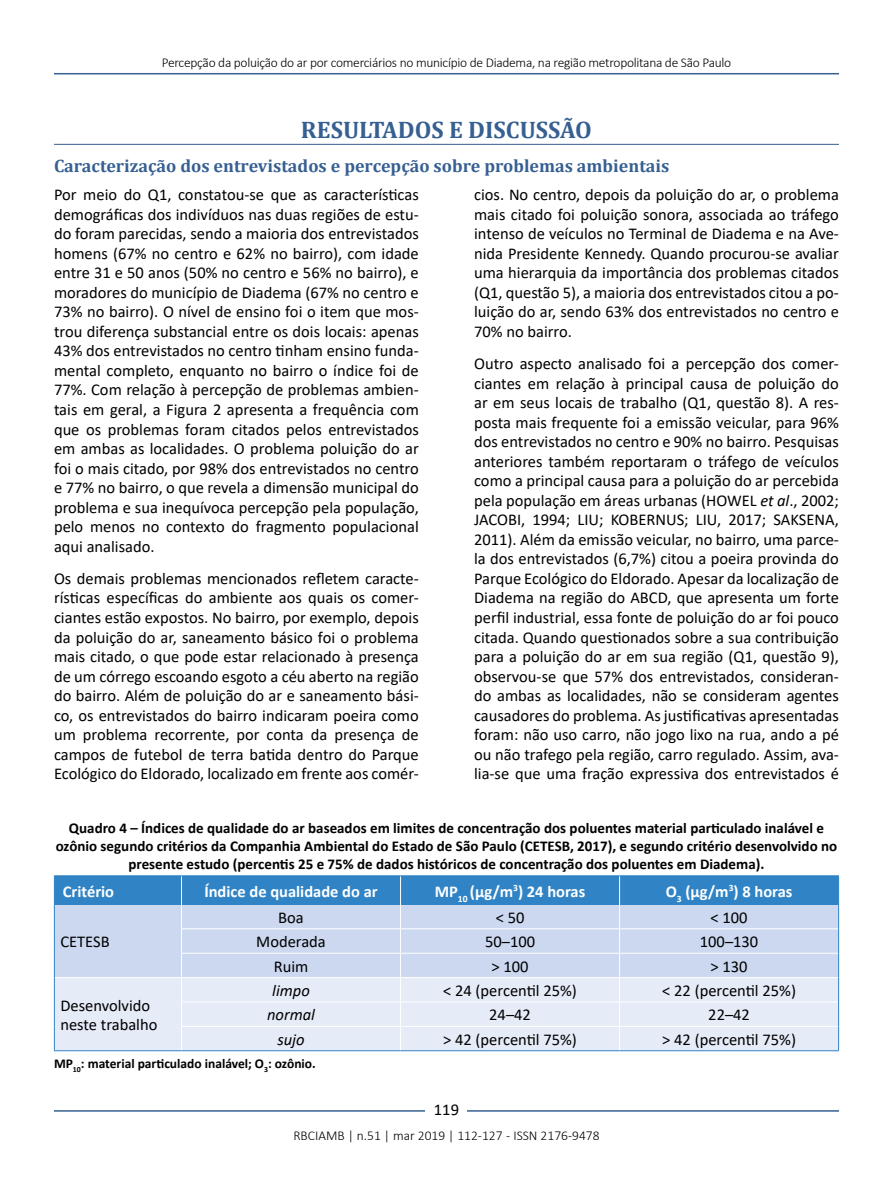
<style>
.page{position:relative;width:893px;height:1191px;background:#fff}
.page>*{position:absolute;margin:0;border:0;box-sizing:border-box;transform-origin:0 0}
.t1{font:700 24px "Cambria";color:#365f92}
.t2{font:700 18px "Cambria";color:#365f92}
.t3{font:16.5px/19.5px "Calibri";color:#000;text-align:justify}
.t4{font:700 16.5px "Calibri";color:#fff}
.t5{font:italic 16.5px "Calibri";color:#000}
.t6{font:700 15px/18px "Calibri";color:#000;text-align:center}
.t7{font:300 13.5px "Calibri";letter-spacing:-.02em;color:#000}
.t8{font:700 13.5px "Calibri";color:#000}
.t9{font:300 13.5px "Calibri";color:#000}
.s1{font-style:italic}
</style>
<div class="page">
<hr style="left:54px;top:73px;width:785px;height:1px;background:#365f92">
<hr style="left:54px;top:1110px;width:785px;height:1px;background:#365f92">
<div style="left:426px;top:1096px;width:41px;height:26px;background:#fff"></div>
<hr style="left:54px;top:144px;width:785px;height:1px;background:#365f92">
<svg style="left:54px;top:875px;width:785px;height:175px;background:#bcd2ec"></svg>
<hr style="left:54px;top:1050px;width:128px;height:1px;background:#3084c6">
<hr style="left:182px;top:1050px;width:219px;height:1px;background:#3084c6">
<hr style="left:401px;top:1050px;width:219px;height:1px;background:#3084c6">
<hr style="left:620px;top:1050px;width:219px;height:1px;background:#3084c6">
<p class="t7" style="left:162px;top:54px;width:571px">Percepção da poluição do ar por comerciários no município de Diadema, na região metropolitana de São Paulo</p>
<h1 class="t1" style="left:301px;top:113px;width:293px">RESULTADOS E DISCUSSÃO</h1>
<p class="t2" style="left:54px;top:153px;width:617px">Caracterização dos entrevistados e percepção sobre problemas ambientais</p>
<p class="t3" style="left:54px;top:184px;width:366px">Por meio do Q1, constatou-se que as características demográficas dos indivíduos nas duas regiões de estu&shy;do foram parecidas, sendo a maioria dos entrevistados homens (67% no centro e 62% no bairro), com idade entre 31 e 50 anos (50% no centro e 56% no bairro), e moradores do município de Diadema (67% no centro e 73% no bairro). O nível de ensino foi o item que mos&shy;trou diferença substancial entre os dois locais: apenas 43% dos entrevistados no centro tinham ensino funda&shy;mental completo, enquanto no bairro o índice foi de 77%. Com relação à percepção de problemas ambien&shy;tais em geral, a Figura 2 apresenta a frequência com que os problemas foram citados pelos entrevistados em ambas as localidades. O problema poluição do ar foi o mais citado, por 98% dos entrevistados no centro e 77% no bairro, o que revela a dimensão municipal do problema e sua inequívoca percepção pela população, pelo menos no contexto do fragmento populacional aqui analisado.</p>
<p class="t3" style="left:54px;top:568px;width:366px">Os demais problemas mencionados refletem caracte&shy;rísticas específicas do ambiente aos quais os comer&shy;ciantes estão expostos. No bairro, por exemplo, depois da poluição do ar, saneamento básico foi o problema mais citado, o que pode estar relacionado à presença de um córrego escoando esgoto a céu aberto na região do bairro. Além de poluição do ar e saneamento bási&shy;co, os entrevistados do bairro indicaram poeira como um problema recorrente, por conta da presença de campos de futebol de terra batida dentro do Parque Ecológico do Eldorado, localizado em frente aos comér-</p>
<p class="t3" style="left:474px;top:184px;width:366px">cios. No centro, depois da poluição do ar, o problema mais citado foi poluição sonora, associada ao tráfego intenso de veículos no Terminal de Diadema e na Ave&shy;nida Presidente Kennedy. Quando procurou-se avaliar uma hierarquia da importância dos problemas citados (Q1, questão 5), a maioria dos entrevistados citou a po&shy;luição do ar, sendo 63% dos entrevistados no centro e 70% no bairro.</p>
<p class="t3" style="left:474px;top:353px;width:366px">Outro aspecto analisado foi a percepção dos comer&shy;ciantes em relação à principal causa de poluição do ar em seus locais de trabalho (Q1, questão 8). A res&shy;posta mais frequente foi a emissão veicular, para 96% dos entrevistados no centro e 90% no bairro. Pesquisas anteriores também reportaram o tráfego de veículos como a principal causa para a poluição do ar percebida pela população em áreas urbanas (HOWEL <span class="s1">et al</span>., 2002; JACOBI, 1994; LIU; KOBERNUS; LIU, 2017; SAKSENA, 2011). Além da emissão veicular, no bairro, uma parce&shy;la dos entrevistados (6,7%) citou a poeira provinda do Parque Ecológico do Eldorado. Apesar da localização de Diadema na região do ABCD, que apresenta um forte perfil industrial, essa fonte de poluição do ar foi pouco citada. Quando questionados sobre a sua contribuição para a poluição do ar em sua região (Q1, questão 9), observou-se que 57% dos entrevistados, consideran&shy;do ambas as localidades, não se consideram agentes causadores do problema. As justificativas apresentadas foram: não uso carro, não jogo lixo na rua, ando a pé ou não trafego pela região, carro regulado. Assim, ava&shy;lia-se que uma fração expressiva dos entrevistados é</p>
<p class="t6" style="left:56px;top:819px;width:783px">Quadro 4 – Índices de qualidade do ar baseados em limites de concentração dos poluentes material particulado inalável e ozônio segundo critérios da Companhia Ambiental do Estado de São Paulo (CETESB, 2017), e segundo critério desenvolvido no presente estudo (percentis 25 e 75% de dados históricos de concentração dos poluentes em Diadema).</p>
<p class="t4" style="left:63px;top:879px;width:53px">Critério</p>
<p class="t4" style="left:204px;top:879px;width:175px">Índice de qualidade do ar</p>
<p class="t4" style="left:435px;top:879px;width:152px">MP<sub>10</sub> (μg/m<sup>3</sup>) 24 horas</p>
<p class="t4" style="left:666px;top:879px;width:128px">O<sub>3</sub> (μg/m<sup>3</sup>) 8 horas</p>
<p class="t3" style="left:60px;top:931px;width:51px">CETESB</p>
<p class="t3" style="left:278px;top:907px;width:27px">Boa</p>
<p class="t3" style="left:496px;top:907px;width:30px">&lt; 50</p>
<p class="t3" style="left:711px;top:907px;width:39px">&lt; 100</p>
<p class="t3" style="left:256px;top:931px;width:71px">Moderada</p>
<p class="t3" style="left:485px;top:931px;width:52px">50–100</p>
<p class="t3" style="left:700px;top:931px;width:60px">100–130</p>
<p class="t3" style="left:274px;top:956px;width:36px">Ruim</p>
<p class="t3" style="left:492px;top:956px;width:39px">&gt; 100</p>
<p class="t3" style="left:711px;top:956px;width:39px">&gt; 130</p>
<p class="t5" style="left:272px;top:979px;width:39px">limpo</p>
<p class="t3" style="left:443px;top:980px;width:135px">&lt; 24 (percentil 25%)</p>
<p class="t3" style="left:662px;top:980px;width:135px">&lt; 22 (percentil 25%)</p>
<p class="t5" style="left:267px;top:1003px;width:49px">normal</p>
<p class="t3" style="left:489px;top:1004px;width:43px">24–42</p>
<p class="t3" style="left:708px;top:1004px;width:43px">22–42</p>
<p class="t5" style="left:277px;top:1027px;width:29px">sujo</p>
<p class="t3" style="left:443px;top:1029px;width:135px">&gt; 42 (percentil 75%)</p>
<p class="t3" style="left:662px;top:1029px;width:135px">&gt; 42 (percentil 75%)</p>
<p class="t8" style="left:54px;top:1053px;width:263px">MP<sub>10</sub>: material particulado inalável; O<sub>3</sub>: ozônio.</p>
<p class="t3" style="left:60px;top:995px;width:98px">Desenvolvido neste trabalho</p>
<p class="t3" style="left:434px;top:1099px;width:27px">119</p>
<p class="t9" style="left:293px;top:1126px;width:308px">RBCIAMB | n.51 | mar 2019 | 112-127 - ISSN 2176-9478</p>
</div>
